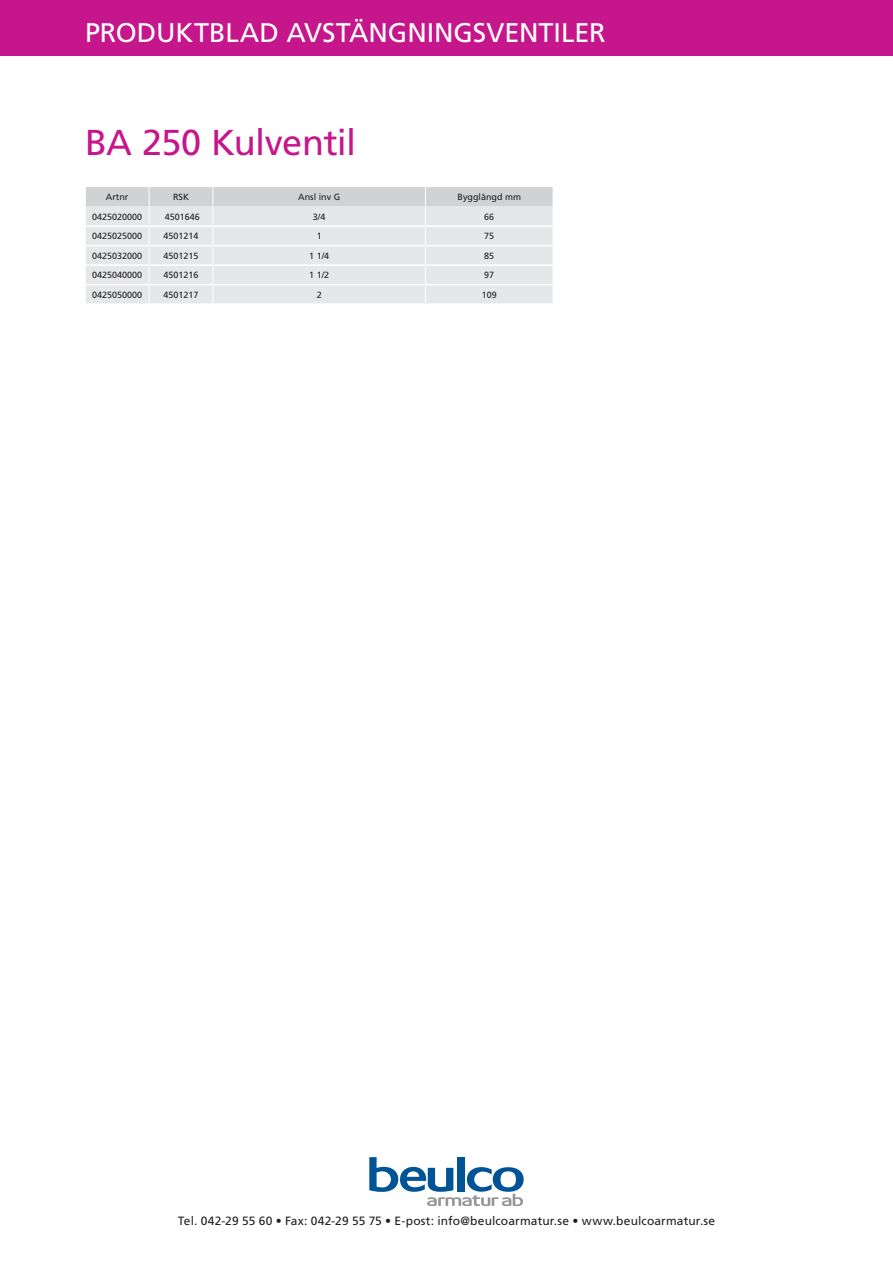
<style>
.page{position:relative;width:893px;height:1263px;background:#fff}
.page>*{position:absolute;margin:0;border:0;box-sizing:border-box;transform-origin:0 0}
.Artikelgrupp{font:36px "Frutiger LT Std";letter-spacing:-.02em;color:#c5168c}
.t1{font:27px "Frutiger LT Std";color:#fff}
.t2{font:12px "Frutiger LT Std";letter-spacing:.01em;color:#231f20}
.TabelltextC{font:9px "Frutiger LT Std";color:#231f20}
.Artnr{font:9px "Frutiger LT Std";color:#231f20}
.TabellrubrikC{font:9px "Frutiger LT Std";color:#231f20}
</style>
<div class="page">
<div style="left:0;top:0;width:893px;height:55px;background:#c5168c"></div>
<svg style="left:369px;top:1157px;width:155px;height:49px"></svg>
<svg style="left:86px;top:187px;width:467px;height:116px;background:#e3e4e6"></svg>
<hr style="left:425px;top:225px;width:128px;height:2px;background:#fff">
<hr style="left:425px;top:245px;width:128px;height:1px;background:#fff">
<hr style="left:425px;top:264px;width:128px;height:2px;background:#fff">
<hr style="left:425px;top:284px;width:128px;height:1px;background:#fff">
<h2 class="t1" style="left:85px;top:16px;width:491px">PRODUKTBLAD Avstängningsventiler</h2>
<p class="Artikelgrupp" style="left:85px;top:121px;width:273px">BA 250 Kulventil</p>
<p class="TabellrubrikC" style="left:106px;top:192px;width:24px">Artnr</p>
<p class="TabellrubrikC" style="left:173px;top:192px;width:18px">RSK</p>
<p class="TabellrubrikC" style="left:298px;top:192px;width:42px">Ansl inv G</p>
<p class="TabellrubrikC" style="left:458px;top:192px;width:65px">Bygglängd mm</p>
<p class="Artnr" style="left:92px;top:211px;width:52px">0425020000</p>
<p class="TabelltextC" style="left:165px;top:211px;width:37px">4501646</p>
<p class="TabelltextC" style="left:313px;top:211px;width:14px">3/4</p>
<p class="TabelltextC" style="left:484px;top:211px;width:12px">66</p>
<p class="Artnr" style="left:92px;top:231px;width:52px">0425025000</p>
<p class="TabelltextC" style="left:163px;top:231px;width:37px">4501214</p>
<p class="TabelltextC" style="left:317px;top:231px;width:7px">1</p>
<p class="TabelltextC" style="left:484px;top:231px;width:12px">75</p>
<p class="Artnr" style="left:92px;top:250px;width:52px">0425032000</p>
<p class="TabelltextC" style="left:163px;top:250px;width:37px">4501215</p>
<p class="TabelltextC" style="left:309px;top:250px;width:22px">1 1/4</p>
<p class="TabelltextC" style="left:484px;top:250px;width:12px">85</p>
<p class="Artnr" style="left:92px;top:270px;width:52px">0425040000</p>
<p class="TabelltextC" style="left:163px;top:270px;width:37px">4501216</p>
<p class="TabelltextC" style="left:309px;top:270px;width:22px">1 1/2</p>
<p class="TabelltextC" style="left:484px;top:270px;width:12px">97</p>
<p class="Artnr" style="left:92px;top:289px;width:52px">0425050000</p>
<p class="TabelltextC" style="left:163px;top:289px;width:37px">4501217</p>
<p class="TabelltextC" style="left:317px;top:289px;width:7px">2</p>
<p class="TabelltextC" style="left:482px;top:289px;width:17px">109</p>
<p class="t2" style="left:178px;top:1214px;width:539px">Tel. 042-29 55 60 • Fax: 042-29 55 75 • E-post: info@beulcoarmatur.se • www.beulcoarmatur.se</p>
</div>
